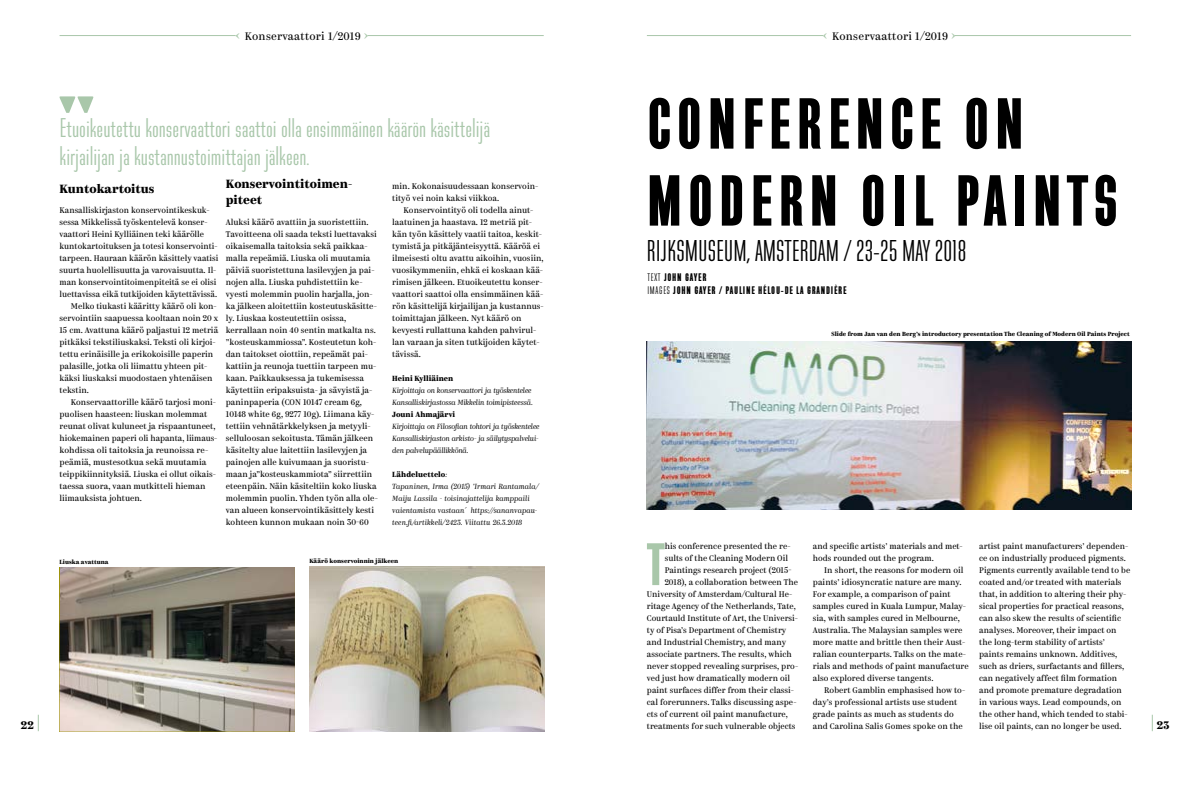
<style>
.page{position:relative;width:1191px;height:794px;background:#fff}
.page>*{position:absolute;margin:0;border:0;box-sizing:border-box;transform-origin:0 0}
.t1{font:700 72px/77px "Directors Gothic 201";letter-spacing:.07em;color:#000}
.t2{font:700 59.7px "Directors Gothic 201";color:#a9c7aa}
.t3{font:30px "Directors Gothic 201";color:#000}
.t4{font:27px/28px "Directors Gothic 201";color:#a9c7aa}
.t5{font:700 12px/16px "Kazimir";color:#000}
.t6{font:700 11px/13.2px "Directors Gothic 201";letter-spacing:.07em;color:#000}
.t7{font:11px "Kazimir";letter-spacing:.02em;color:#000}
.t8{font:700 11px "Kazimir";color:#000}
.t9{font:8.3px/12px "Kazimir";color:#000}
.t10{font:italic 300 7.5px/12px "Kazimir";letter-spacing:-.025em;color:#000}
.t11{font:italic 300 7.5px/12px "Kazimir";color:#000}
.t12{font:700 7.5px "Kazimir";color:#000}
.t13{font:700 6px "Kazimir";color:#000}
.s1{font-size:16px;color:#a9c7aa}
.s2{font-weight:700;font-style:normal}
.s3{font-weight:400}
</style>
<div class="page">
<svg style="left:38px;top:714px;width:1px;height:17px"></svg>
<svg style="left:1152px;top:714px;width:1px;height:17px"></svg>
<hr style="left:60px;top:35px;width:176px;height:1px;background:#a9c7aa">
<hr style="left:647px;top:35px;width:176px;height:1px;background:#a9c7aa">
<hr style="left:368px;top:35px;width:176px;height:1px;background:#a9c7aa">
<hr style="left:955px;top:35px;width:176px;height:1px;background:#a9c7aa">
<img style="left:60px;top:567px;width:235px;height:164px">
<img style="left:309px;top:567px;width:235px;height:164px">
<svg style="left:59px;top:96px;width:34px;height:17px"></svg>
<img style="left:646px;top:341px;width:485px;height:168px">
<h3 class="t7" style="left:236px;top:29px;width:134px"><span class="s1">‹</span> Konservaattori 1/2019 <span class="s1">›</span></h3>
<h3 class="t7" style="left:823px;top:29px;width:134px"><span class="s1">‹</span> Konservaattori 1/2019 <span class="s1">›</span></h3>
<h3 class="t4" style="left:60px;top:115px;width:432px">Etuoikeutettu konservaattori saattoi olla ensimmäinen käärön käsittelijä kirjailijan ja kustannustoimittajan jälkeen.</h3>
<h3 class="t5" style="left:226px;top:176px;width:128px">Konservointitoimen&shy;piteet</h3>
<p class="t9" style="left:226px;top:216px;width:153px">Aluksi käärö avattiin ja suoristettiin.<br>Tavoitteena oli saada teksti luettavaksi oikaisemalla taitoksia sekä paikkaa&shy;malla repeämiä. Liuska oli muutamia päiviä suoristettuna lasilevyjen ja pai&shy;nojen alla. Liuska puhdistettiin ke&shy;vyesti molemmin puolin harjalla, jon&shy;ka jälkeen aloitettiin kosteutuskäsitte&shy;ly. Liuskaa kosteutettiin osissa, kerrallaan noin 40 sentin matkalta ns. ”kosteuskammiossa”. Kosteutetun koh&shy;dan taitokset oiottiin, repeämät pai&shy;kattiin ja reunoja tuettiin tarpeen mu&shy;kaan. Paikkauksessa ja tukemisessa käytettiin eripaksuista- ja sävyistä ja&shy;paninpaperia (CON 10147 cream 6g, 10148 white 6g, 9277 10g). Liimana käy&shy;tettiin vehnätärkkelyksen ja metyyli&shy;selluloosan sekoitusta. Tämän jälkeen käsitelty alue laitettiin lasilevyjen ja painojen alle kuivumaan ja suoristu&shy;maan ja”kosteuskammiota” siirrettiin eteenpäin. Näin käsiteltiin koko liuska molemmin puolin. Yhden työn alla ole&shy;van alueen konservointikäsittely kesti kohteen kunnon mukaan noin 30-60</p>
<h3 class="t5" style="left:60px;top:182px;width:96px">Kuntokartoitus</h3>
<p class="t9" style="left:60px;top:204px;width:152px">Kansalliskirjaston konservointikeskuk-</p>
<p class="t9" style="left:60px;top:216px;width:149px">sessa Mikkelissä työskentelevä konser-</p>
<p class="t9" style="left:60px;top:228px;width:146px">vaattori Heini Kylliäinen teki käärölle</p>
<p class="t9" style="left:60px;top:240px;width:160px">kuntokartoituksen ja totesi konservointi-</p>
<p class="t9" style="left:60px;top:252px;width:161px">tarpeen. Hauraan käärön käsittely vaatisi</p>
<p class="t9" style="left:60px;top:264px;width:158px">suurta huolellisuutta ja varovaisuutta. Il-</p>
<p class="t9" style="left:60px;top:276px;width:158px">man konservointitoimenpiteitä se ei olisi</p>
<p class="t9" style="left:60px;top:288px;width:159px">luettavissa eikä tutkijoiden käytettävissä.</p>
<p class="t9" style="left:71px;top:300px;width:147px">Melko tiukasti kääritty käärö oli kon-</p>
<p class="t9" style="left:60px;top:312px;width:160px">servointiin saapuessa kooltaan noin 20 x</p>
<p class="t9" style="left:60px;top:324px;width:160px">15 cm. Avattuna käärö paljastui 12 metriä</p>
<p class="t9" style="left:60px;top:336px;width:158px">pitkäksi tekstiliuskaksi. Teksti oli kirjoi-</p>
<p class="t9" style="left:60px;top:348px;width:155px">tettu erinäisille ja erikokoisille paperin</p>
<p class="t9" style="left:60px;top:360px;width:149px">palasille, jotka oli liimattu yhteen pit-</p>
<p class="t9" style="left:60px;top:372px;width:155px">käksi liuskaksi muodostaen yhtenäisen</p>
<p class="t9" style="left:60px;top:384px;width:31px">tekstin.</p>
<p class="t9" style="left:71px;top:396px;width:147px">Konservaattorille käärö tarjosi moni-</p>
<p class="t9" style="left:60px;top:408px;width:149px">puolisen haasteen: liuskan molemmat</p>
<p class="t9" style="left:60px;top:420px;width:157px">reunat olivat kuluneet ja rispaantuneet,</p>
<p class="t9" style="left:60px;top:432px;width:159px">hiokemainen paperi oli hapanta, liimaus-</p>
<p class="t9" style="left:60px;top:444px;width:150px">kohdissa oli taitoksia ja reunoissa re-</p>
<p class="t9" style="left:60px;top:456px;width:148px">peämiä, mustesotkua sekä muutamia</p>
<p class="t9" style="left:60px;top:468px;width:158px">teippikiinnityksiä. Liuska ei ollut oikais-</p>
<p class="t9" style="left:60px;top:480px;width:147px">taessa suora, vaan mutkitteli hieman</p>
<p class="t9" style="left:60px;top:492px;width:84px">liimauksista johtuen.</p>
<p class="t9" style="left:392px;top:180px;width:148px">min. Kokonaisuudessaan konservoin&shy;tityö vei noin kaksi viikkoa.</p>
<p class="t9" style="left:392px;top:204px;width:153px;text-indent:11px">Konservointityö oli todella ainut&shy;laatuinen ja haastava. 12 metriä pit&shy;kän työn käsittely vaatii taitoa, keskit&shy;tymistä ja pitkäjänteisyyttä. Kääröä ei ilmeisesti oltu avattu aikoihin, vuosiin, vuosikymmeniin, ehkä ei koskaan kää&shy;rimisen jälkeen. Etuoikeutettu konser&shy;vaattori saattoi olla ensimmäinen kää&shy;rön käsittelijä kirjailijan ja kustannus&shy;toimittajan jälkeen. Nyt käärö on kevyesti rullattuna kahden pahvirul&shy;lan varaan ja siten tutkijoiden käytet&shy;tävissä.</p>
<p class="t12" style="left:392px;top:374px;width:63px">Heini Kylliäinen</p>
<p class="t10" style="left:392px;top:384px;width:142px">Kirjoittaja on konservaattori ja työskentelee<br>Kansalliskirjastossa Mikkelin toimipisteessä.</p>
<p class="t12" style="left:392px;top:410px;width:64px">Jouni Ahmajärvi</p>
<p class="t10" style="left:392px;top:420px;width:149px">Kirjoittaja on Filosofian tohtori ja työskentelee<br>Kansalliskirjaston arkisto- ja säilytyspalvelui&shy;den palvelupäällikkönä.</p>
<p class="t11" style="left:392px;top:468px;width:148px"><span class="s2">Lähdeluettelo</span>:<br>Tapaninen, Irma (2015) ’Irmari Rantamala/ Maiju Lassila - toisinajattelija kamppaili vaientamista vastaan´ https://sananvapau&shy;teen.fi/artikkeli/2423. Viitattu 26.3.2018</p>
<h1 class="t1" style="left:646px;top:87px;width:473px">CONFERENCE ON<br>MODERN OIL PAINTS</h1>
<h3 class="t3" style="left:646px;top:235px;width:321px">RIJKSMUSEUM, AMSTERDAM / 23-25 MAY 2018</h3>
<h3 class="t6" style="left:647px;top:271px;width:201px"><span class="s3">TEXT</span> JOHN GAYER<br><span class="s3">IMAGES</span> JOHN GAYER / PAULINE HÉLOU-DE LA GRANDIÈRE</h3>
<p class="t13" style="left:831px;top:330px;width:300px">Slide from Jan van den Berg’s introductory presentation The Cleaning of Modern Oil Paints Project</p>
<p class="t9" style="left:813px;top:540px;width:151px">and specific artists’ materials and met&shy;hods rounded out the program.</p>
<p class="t9" style="left:813px;top:564px;width:157px;text-indent:11px">In short, the reasons for modern oil paints’ idiosyncratic nature are many.<br>For example, a comparison of paint samples cured in Kuala Lumpur, Malay&shy;sia, with samples cured in Melbourne, Australia. The Malaysian samples were more matte and brittle then their Aust&shy;ralian counterparts. Talks on the mate&shy;rials and methods of paint manufacture also explored diverse tangents.</p>
<p class="t9" style="left:813px;top:684px;width:154px;text-indent:11px">Robert Gamblin emphasised how to&shy;day’s professional artists use student grade paints as much as students do and Carolina Salis Gomes spoke on the</p>
<h2 class="t2" style="left:647px;top:531px;width:19px">T</h2>
<p class="t9" style="left:665px;top:540px;width:127px">his conference presented the re-</p>
<p class="t9" style="left:979px;top:540px;width:153px">artist paint manufacturers’ dependen&shy;ce on industrially produced pigments.<br>Pigments currently available tend to be coated and/or treated with materials that, in addition to altering their phy&shy;sical properties for practical reasons, can also skew the results of scientific analyses. Moreover, their impact on the long-term stability of artists’ paints remains unknown. Additives, such as driers, surfactants and fillers, can negatively affect film formation and promote premature degradation in various ways. Lead compounds, on the other hand, which tended to stabi&shy;lise oil paints, can no longer be used.</p>
<p class="t9" style="left:665px;top:552px;width:125px">sults of the Cleaning Modern Oil</p>
<p class="t9" style="left:665px;top:564px;width:128px">Paintings research project (2015-</p>
<p class="t9" style="left:665px;top:576px;width:135px">2018), a collaboration between The</p>
<p class="t9" style="left:647px;top:588px;width:147px">University of Amsterdam/Cultural He-</p>
<p class="t9" style="left:647px;top:600px;width:150px">ritage Agency of the Netherlands, Tate,</p>
<p class="t9" style="left:647px;top:612px;width:153px">Courtauld Institute of Art, the Universi-</p>
<p class="t9" style="left:647px;top:624px;width:141px">ty of Pisa’s Department of Chemistry</p>
<p class="t9" style="left:647px;top:636px;width:141px">and Industrial Chemistry, and many</p>
<p class="t9" style="left:647px;top:648px;width:146px">associate partners. The results, which</p>
<p class="t9" style="left:647px;top:660px;width:153px">never stopped revealing surprises, pro-</p>
<p class="t9" style="left:647px;top:672px;width:145px">ved just how dramatically modern oil</p>
<p class="t9" style="left:647px;top:684px;width:149px">paint surfaces differ from their classi-</p>
<p class="t9" style="left:647px;top:696px;width:151px">cal forerunners. Talks discussing aspe-</p>
<p class="t9" style="left:647px;top:708px;width:142px">cts of current oil paint manufacture,</p>
<p class="t9" style="left:647px;top:720px;width:150px">treatments for such vulnerable objects</p>
<p class="t13" style="left:60px;top:557px;width:51px">Liuska avattuna</p>
<p class="t13" style="left:309px;top:557px;width:90px">Käärö konservoinnin jälkeen</p>
<h3 class="t8" style="left:21px;top:718px;width:15px">22</h3>
<h3 class="t8" style="left:1157px;top:718px;width:14px">23</h3>
</div>
